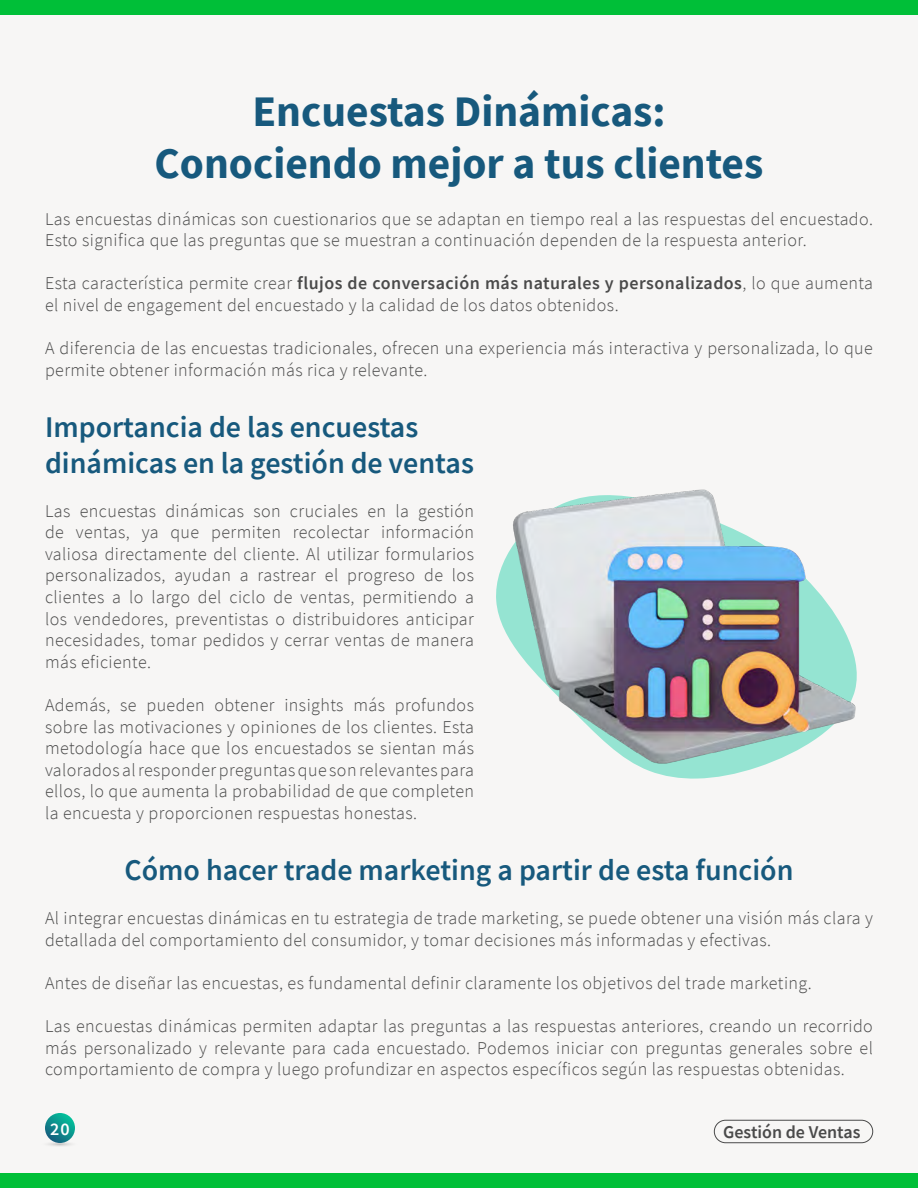
<style>
.page{position:relative;width:918px;height:1188px;background:#f7f6f5}
.page>*{position:absolute;margin:0;border:0;box-sizing:border-box;transform-origin:0 0}
.t1{font:700 43.5px/52.2px "Source Sans Pro";color:#17597d;text-align:center}
.t2{font:600 30px/36px "Source Sans Pro";color:#17597d}
.t3{font:300 18px/21.6px "Source Sans Pro";letter-spacing:.025em;color:#4a4a4a}
.t4{font:600 18px "Source Sans Pro";color:#4a4a4a}
.t5{font:600 18px "Source Sans Pro";color:#fff}
.s1{font-weight:600}
</style>
<div class="page">
<div style="left:0;top:0;width:918px;height:15px;background:#00bf38"></div>
<div style="left:0;top:1173px;width:918px;height:15px;background:#00bf38"></div>
<div style="left:714px;top:1120px;width:159px;height:23px;border:1px solid #4a4a4a;border-radius:11px"></div>
<img style="left:46px;top:1135px;width:28px;height:11px">
<svg style="left:45px;top:1113px;width:30px;height:30px"></svg>
<img style="left:500px;top:489px;width:357px;height:290px">
<h1 class="t1" style="left:155px;top:85px;width:610px">Encuestas Dinámicas:<br>Conociendo mejor a tus clientes</h1>
<p class="t3" style="left:45px;top:208px;width:830px">Las encuestas dinámicas son cuestionarios que se adaptan en tiempo real a las respuestas del encuestado.<br>Esto significa que las preguntas que se muestran a continuación dependen de la respuesta anterior.</p>
<p class="t3" style="left:45px;top:273px;width:830px">Esta característica permite crear <span class="s1">flujos de conversación más naturales y personalizados</span>, lo que aumenta el nivel de engagement del encuestado y la calidad de los datos obtenidos.</p>
<p class="t3" style="left:45px;top:337px;width:829px">A diferencia de las encuestas tradicionales, ofrecen una experiencia más interactiva y personalizada, lo que permite obtener información más rica y relevante.</p>
<h2 class="t2" style="left:45px;top:409px;width:430px">Importancia de las encuestas dinámicas en la gestión de ventas</h2>
<p class="t3" style="left:45px;top:500px;width:431px;text-align:justify">Las encuestas dinámicas son cruciales en la gestión de ventas, ya que permiten recolectar información valiosa directamente del cliente. Al utilizar formularios personalizados, ayudan a rastrear el progreso de los clientes a lo largo del ciclo de ventas, permitiendo a los vendedores, preventistas o distribuidores anticipar necesidades, tomar pedidos y cerrar ventas de manera más eficiente.</p>
<p class="t3" style="left:45px;top:694px;width:431px;text-align:justify">Además, se pueden obtener insights más profundos sobre las motivaciones y opiniones de los clientes. Esta metodología hace que los encuestados se sientan más valorados al responder preguntas que son relevantes para ellos, lo que aumenta la probabilidad de que completen la encuesta y proporcionen respuestas honestas.</p>
<h2 class="t2" style="left:125px;top:852px;width:670px">Cómo hacer trade marketing a partir de esta función</h2>
<p class="t3" style="left:45px;top:907px;width:829px">Al integrar encuestas dinámicas en tu estrategia de trade marketing, se puede obtener una visión más clara y detallada del comportamiento del consumidor, y tomar decisiones más informadas y efectivas.</p>
<p class="t3" style="left:45px;top:972px;width:768px">Antes de diseñar las encuestas, es fundamental definir claramente los objetivos del trade marketing.</p>
<p class="t3" style="left:45px;top:1015px;width:830px;text-align:justify">Las encuestas dinámicas permiten adaptar las preguntas a las respuestas anteriores, creando un recorrido más personalizado y relevante para cada encuestado. Podemos iniciar con preguntas generales sobre el comportamiento de compra y luego profundizar en aspectos específicos según las respuestas obtenidas.</p>
<p class="t5" style="left:50px;top:1117px;width:21px">20</p>
<p class="t4" style="left:723px;top:1120px;width:139px">Gestión de Ventas</p>
</div>
